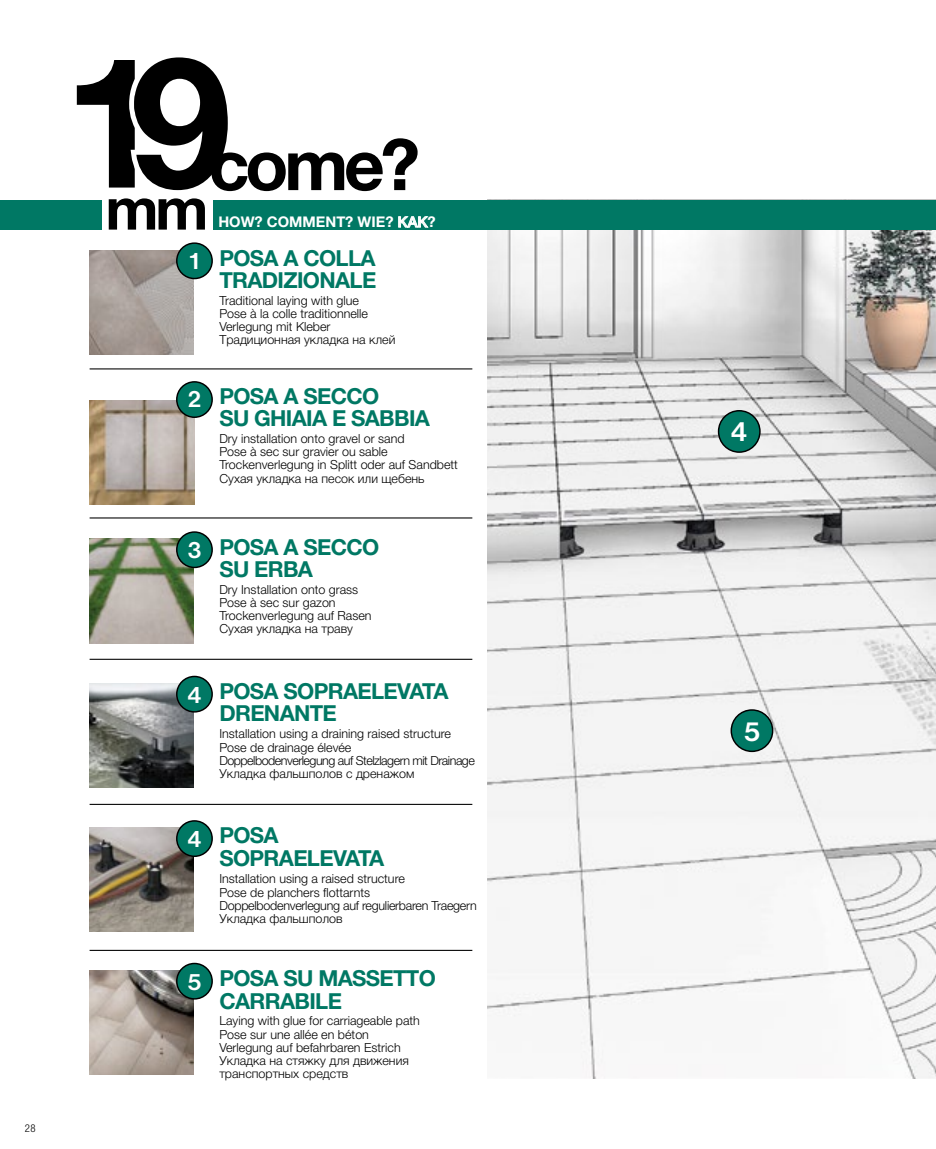
<style>
.page{position:relative;width:936px;height:1149px;background:#fff}
.page>*{position:absolute;margin:0;border:0;box-sizing:border-box;transform-origin:0 0}
.t1{font:700 70.8px "Helvetica Neue LT Std";color:#000}
.t2{font:700 28.35px "Nimbus San D";color:#fff}
.t3{font:700 24.3px "Nimbus San D";color:#fff}
.t4{font:700 22.05px/22px "Helvetica Neue LT Std";letter-spacing:-.03em;color:#007864}
.t5{font:700 14.7px "Helvetica Neue LT Std";color:#fff}
.t6{font:300 12.45px/13.2px "Helvetica Neue LT Std";color:#000}
.t7{font:300 12.45px/13.2px "Helvetica Neue LTCYR";color:#000}
.t8{font:300 condensed 10.8px "Helvetica Neue LT Std";color:#000}
.s1{font-family:"Helvetica Neue LTCYR";font-weight:500}
</style>
<div class="page">
<img style="left:487px;top:229px;width:448px;height:849px">
<hr style="left:90px;top:368px;width:382px;height:1px;background:#000">
<hr style="left:90px;top:517px;width:382px;height:1px;background:#000">
<hr style="left:90px;top:658px;width:382px;height:1px;background:#000">
<hr style="left:90px;top:803px;width:382px;height:1px;background:#000">
<hr style="left:90px;top:949px;width:382px;height:1px;background:#000">
<img style="left:90px;top:250px;width:104px;height:104px">
<div style="left:177px;top:243px;width:35px;height:35px;background:#007864;border-radius:50%"></div>
<div style="left:176px;top:242px;width:37px;height:37px;border:1px solid #000;border-radius:50%"></div>
<img style="left:90px;top:400px;width:104px;height:104px">
<div style="left:177px;top:382px;width:35px;height:35px;background:#007864;border-radius:50%"></div>
<div style="left:176px;top:381px;width:37px;height:37px;border:1px solid #000;border-radius:50%"></div>
<img style="left:90px;top:538px;width:104px;height:105px">
<div style="left:177px;top:532px;width:35px;height:35px;background:#007864;border-radius:50%"></div>
<div style="left:176px;top:531px;width:37px;height:37px;border:1px solid #000;border-radius:50%"></div>
<img style="left:90px;top:969px;width:104px;height:105px">
<div style="left:177px;top:963px;width:35px;height:35px;background:#007864;border-radius:50%"></div>
<div style="left:176px;top:962px;width:37px;height:37px;border:1px solid #000;border-radius:50%"></div>
<img style="left:90px;top:683px;width:104px;height:104px">
<div style="left:177px;top:676px;width:35px;height:35px;background:#007864;border-radius:50%"></div>
<div style="left:176px;top:675px;width:37px;height:37px;border:1px solid #000;border-radius:50%"></div>
<img style="left:90px;top:827px;width:104px;height:104px">
<div style="left:177px;top:820px;width:35px;height:36px;background:#007864;border-radius:50%"></div>
<div style="left:176px;top:819px;width:37px;height:37px;border:1px solid #000;border-radius:50%"></div>
<div style="left:718px;top:410px;width:41px;height:42px;background:#007864;border-radius:50%"></div>
<div style="left:717px;top:410px;width:43px;height:42px;border:1px solid #000;border-radius:50%"></div>
<div style="left:731px;top:709px;width:41px;height:42px;background:#007864;border-radius:50%"></div>
<div style="left:730px;top:709px;width:43px;height:42px;border:1px solid #000;border-radius:50%"></div>
<div style="left:214px;top:200px;width:721px;height:29px;background:#007864"></div>
<div style="left:0;top:200px;width:101px;height:29px;background:#007864"></div>
<svg style="left:77px;top:57px;width:151px;height:172px"></svg>
<svg style="left:398px;top:216px;width:30px;height:11px"></svg>
<p class="t8" style="left:25px;top:1121px;width:12px">28</p>
<h3 class="t3" style="left:189px;top:247px;width:12px">1</h3>
<h1 class="t1" style="left:209px;top:121px;width:213px">come?</h1>
<p class="t5" style="left:218px;top:213px;width:219px">HOW? COMMENT? WIE? <span class="s1">КАК</span>?</p>
<h3 class="t4" style="left:219px;top:246px;width:158px">POSA A COLLA<br>TRADIZIONALE</h3>
<p class="t6" style="left:219px;top:293px;width:150px">Traditional laying with glue<br>Pose à la colle traditionnelle<br>Verlegung mit Kleber</p>
<p class="t7" style="left:219px;top:333px;width:177px">Традиционная укладка на клей</p>
<h3 class="t3" style="left:188px;top:385px;width:15px">2</h3>
<h3 class="t4" style="left:219px;top:384px;width:212px">POSA A SECCO<br>SU GHIAIA E SABBIA</h3>
<p class="t6" style="left:219px;top:431px;width:240px">Dry installation onto gravel or sand<br>Pose à sec sur gravier ou sable<br>Trockenverlegung in Splitt oder auf Sandbett</p>
<p class="t7" style="left:219px;top:471px;width:207px">Сухая укладка на песок или щебень</p>
<h3 class="t3" style="left:187px;top:536px;width:16px">3</h3>
<h3 class="t4" style="left:219px;top:535px;width:161px">POSA A SECCO<br>SU ERBA</h3>
<p class="t6" style="left:219px;top:582px;width:154px">Dry Installation onto grass<br>Pose à sec sur gazon<br>Trockenverlegung auf Rasen</p>
<p class="t7" style="left:219px;top:622px;width:135px">Сухая укладка на траву</p>
<h3 class="t3" style="left:187px;top:680px;width:15px">4</h3>
<h3 class="t4" style="left:219px;top:679px;width:230px">POSA SOPRAELEVATA<br>DRENANTE</h3>
<p class="t6" style="left:219px;top:727px;width:257px">Installation using a draining raised structure<br>Pose de drainage élevée<br>Doppelbodenverlegung auf Stelzlagern mit Drainage</p>
<p class="t7" style="left:219px;top:767px;width:196px">Укладка фальшполов с дренажом</p>
<h3 class="t3" style="left:187px;top:824px;width:15px">4</h3>
<h3 class="t3" style="left:187px;top:967px;width:16px">5</h3>
<h3 class="t4" style="left:219px;top:823px;width:166px">POSA<br>SOPRAELEVATA</h3>
<p class="t6" style="left:219px;top:871px;width:259px">Installation using a raised structure<br>Pose de planchers flottarnts<br>Doppelbodenverlegung auf regulierbaren Traegern</p>
<p class="t7" style="left:219px;top:911px;width:125px">Укладка фальшполов</p>
<h3 class="t4" style="left:219px;top:966px;width:218px">POSA SU MASSETTO<br>CARRABILE</h3>
<p class="t6" style="left:219px;top:1013px;width:202px">Laying with glue for carriageable path<br>Pose sur une allée en béton<br>Verlegung auf befahrbaren Estrich</p>
<p class="t7" style="left:219px;top:1053px;width:191px">Укладка на стяжку для движения транспортных средств</p>
<h2 class="t2" style="left:730px;top:416px;width:18px">4</h2>
<h2 class="t2" style="left:743px;top:715px;width:19px">5</h2>
</div>
